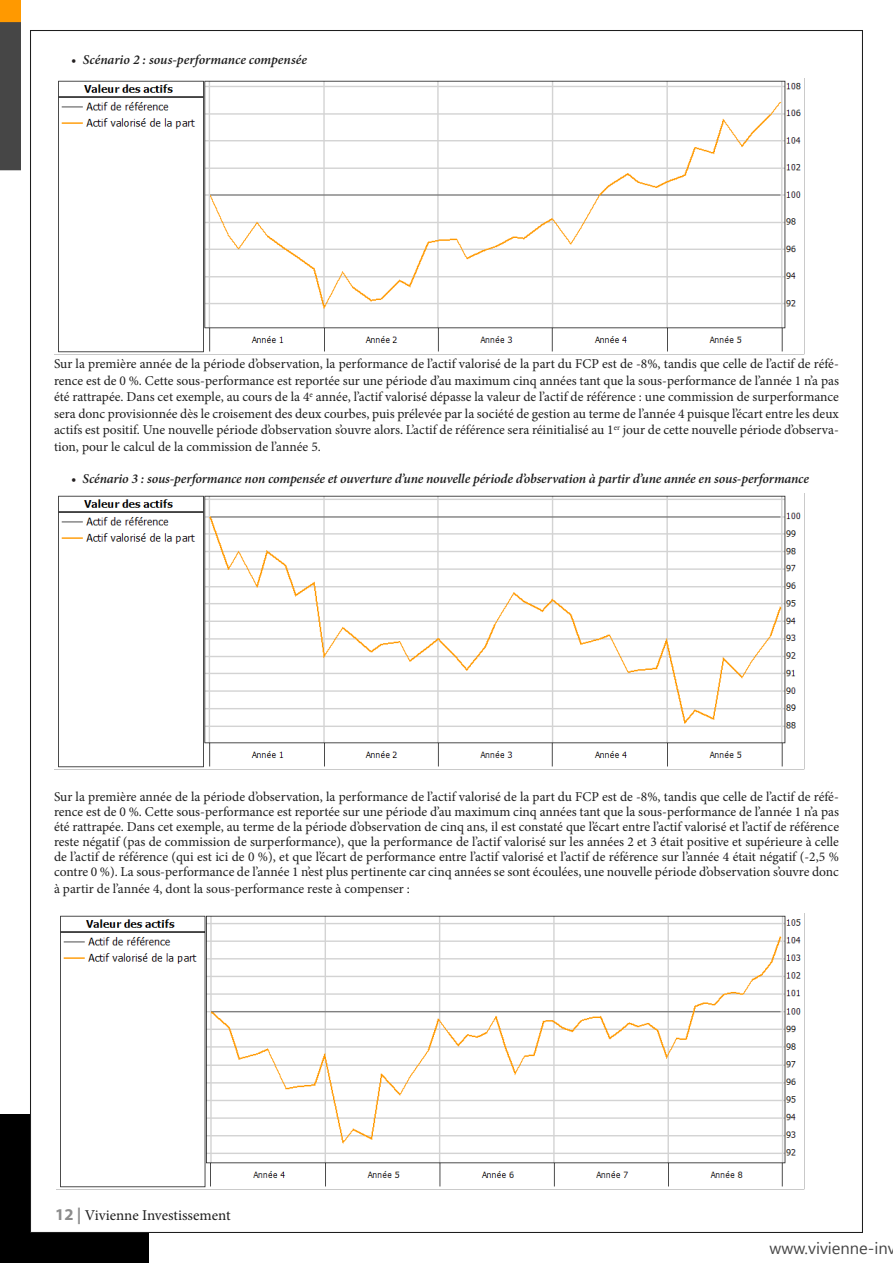
<style>
.page{position:relative;width:893px;height:1263px;background:#fff}
.page>*{position:absolute;margin:0;border:0;box-sizing:border-box;transform-origin:0 0}
.t1{font:16.5px "Nirmala UI";color:#464646}
.t2{font:15px "Minion Pro";letter-spacing:-.005em;color:#1e1e1e}
.t3{font:13.5px/16.5px "Minion Pro";color:#1e1e1e;text-align:justify}
.t4{font:italic 600 13.5px "Minion Pro";letter-spacing:-.01em;color:#1e1e1e}
.s1{color:#231f20}
.s2{font-family:"Myriad Pro";font-weight:700;font-size:16.5px;color:#8c8c8c}
</style>
<div class="page">
<div style="left:0;top:1114px;width:149px;height:149px;background:#000"></div>
<div style="left:30px;top:30px;width:833px;height:1203px;background:#fff;border:1px solid #1e1e1e"></div>
<div style="left:0;top:0;width:21px;height:170px;background:#464646"></div>
<div style="left:0;top:0;width:21px;height:22px;background:#f90"></div>
<img style="left:58px;top:78px;width:747px;height:276px">
<img style="left:54px;top:493px;width:751px;height:277px">
<img style="left:60px;top:914px;width:745px;height:275px">
<p class="t4" style="left:71px;top:50px;width:237px"><span class="s1">•</span> Scénario 2 : sous-performance compensée</p>
<p class="t3" style="left:54px;top:356px;width:786px">Sur la première année de la période d’observation, la performance de l’actif valorisé de la part du FCP est de -8%, tandis que celle de l’actif de réfé&shy;rence est de 0 %. Cette sous-performance est reportée sur une période d’au maximum cinq années tant que la sous-performance de l’année 1 n’a pas été rattrapée. Dans cet exemple, au cours de la 4<sup>e</sup> année, l’actif valorisé dépasse la valeur de l’actif de référence : une commission de surperformance sera donc provisionnée dès le croisement des deux courbes, puis prélevée par la société de gestion au terme de l’année 4 puisque l’écart entre les deux actifs est positif. Une nouvelle période d’observation s’ouvre alors. L’actif de référence sera réinitialisé au 1<sup>er</sup> jour de cette nouvelle période d’observa&shy;tion, pour le calcul de la commission de l’année 5.</p>
<p class="t4" style="left:71px;top:469px;width:739px"><span class="s1">•</span> Scénario 3 : sous-performance non compensée et ouverture d’une nouvelle période d’observation à partir d’une année en sous-performance</p>
<p class="t3" style="left:54px;top:789px;width:787px;line-height:15px">Sur la première année de la période d’observation, la performance de l’actif valorisé de la part du FCP est de -8%, tandis que celle de l’actif de réfé&shy;rence est de 0 %. Cette sous-performance est reportée sur une période d’au maximum cinq années tant que la sous-performance de l’année 1 n’a pas été rattrapée. Dans cet exemple, au terme de la période d’observation de cinq ans, il est constaté que l’écart entre l’actif valorisé et l’actif de référence reste négatif (pas de commission de surperformance), que la performance de l’actif valorisé sur les années 2 et 3 était positive et supérieure à celle de l’actif de référence (qui est ici de 0 %), et que l’écart de performance entre l’actif valorisé et l’actif de référence sur l’année 4 était négatif (-2,5 % contre 0 %). La sous-performance de l’année 1 n’est plus pertinente car cinq années se sont écoulées, une nouvelle période d’observation s’ouvre donc</p>
<p class="t3" style="left:54px;top:880px;width:357px">à partir de l’année 4, dont la sous-performance reste à compenser :</p>
<p class="t2" style="left:55px;top:1205px;width:177px"><span class="s2">12 |</span> Vivienne Investissement</p>
<p class="t1" style="left:770px;top:1235px;width:128px">www.vivienne-inv</p>
</div>
